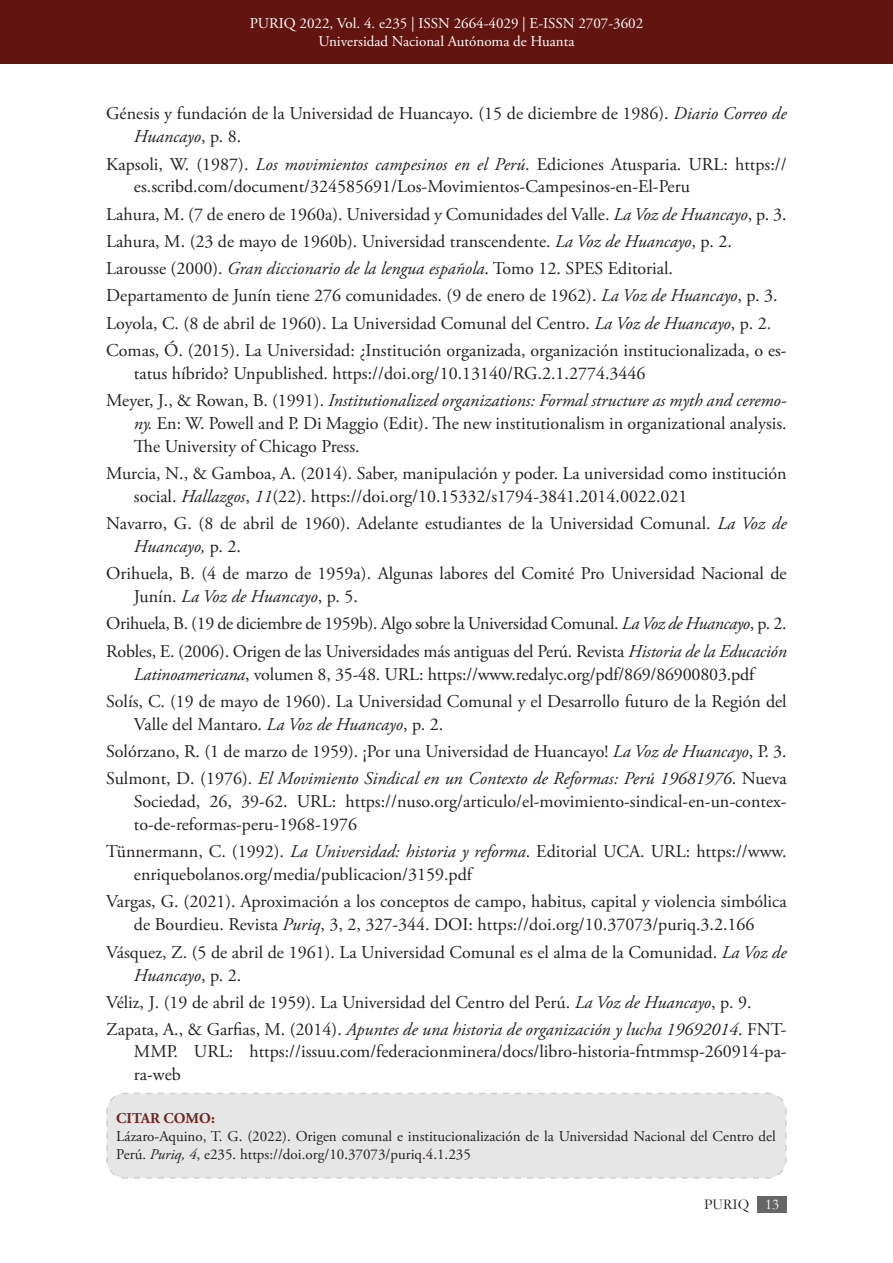
<style>
.page{position:relative;width:893px;height:1263px;background:#fff}
.page>*{position:absolute;margin:0;border:0;box-sizing:border-box;transform-origin:0 0}
.Referencia_es{font:18px/23px "Adobe Garamond Pro";color:#231f20}
.Referencia_es-2{font:18px "Adobe Garamond Pro";letter-spacing:-.02em;color:#231f20}
.t1{font:15px/18px "Adobe Garamond Pro";color:#231f20}
.t2{font:15px/18px "Adobe Garamond Pro";color:#fff;text-align:center}
.Body_Text{font:700 15px "Adobe Garamond Pro";color:#6d2721}
.t3{font:15px "Garamond";color:#231f20}
.s1{font-style:italic}
.s2{color:#fff}
</style>
<div class="page">
<div style="left:0;top:0;width:893px;height:64px;background:#621410"></div>
<div style="left:758px;top:1196px;width:29px;height:16px;background:#666"></div>
<div style="left:106px;top:1092px;width:681px;height:87px;background:#e7e6e6"></div>
<p class="t2" style="left:250px;top:15px;width:395px">PURIQ 2022, Vol. 4. e235 | ISSN 2664-4029 | E-ISSN 2707-3602<br>Universidad Nacional Autónoma de Huanta</p>
<p class="Referencia_es" style="left:134px;top:103px;width:654px;text-indent:-28px">Génesis y fundación de la Universidad de Huancayo. (15 de diciembre de 1986). <span class="s1">Diario Correo de<br>Huancayo</span>, p. 8.</p>
<p class="Referencia_es" style="left:134px;top:153px;width:654px;text-indent:-28px">Kapsoli, W. (1987). <span class="s1">Los movimientos campesinos en el Perú</span>. Ediciones Atusparia. URL: https:// es.scribd.com/document/324585691/Los-Movimientos-Campesinos-en-El-Peru</p>
<p class="Referencia_es" style="left:106px;top:203px;width:682px">Lahura, M. (7 de enero de 1960a). Universidad y Comunidades del Valle. <span class="s1">La Voz de Huancayo</span>, p. 3.</p>
<p class="Referencia_es" style="left:106px;top:230px;width:627px">Lahura, M. (23 de mayo de 1960b). Universidad transcendente. <span class="s1">La Voz de Huancayo</span>, p. 2.</p>
<p class="Referencia_es" style="left:106px;top:258px;width:568px">Larousse (2000). <span class="s1">Gran diccionario de la lengua española</span>. Tomo 12. SPES Editorial.</p>
<p class="Referencia_es" style="left:106px;top:285px;width:673px">Departamento de Junín tiene 276 comunidades. (9 de enero de 1962). <span class="s1">La Voz de Huancayo</span>, p. 3.</p>
<p class="Referencia_es" style="left:106px;top:312px;width:666px">Loyola, C. (8 de abril de 1960). La Universidad Comunal del Centro. <span class="s1">La Voz de Huancayo</span>, p. 2.</p>
<p class="Referencia_es" style="left:134px;top:339px;width:654px;text-indent:-28px">Comas, Ó. (2015). La Universidad: ¿Institución organizada, organización institucionalizada, o es&shy;tatus híbrido? Unpublished. https://doi.org/10.13140/RG.2.1.2774.3446</p>
<p class="Referencia_es" style="left:134px;top:389px;width:654px;text-align:justify;text-indent:-28px">Meyer, J., &amp; Rowan, B. (1991). <span class="s1">Institutionalized organizations: Formal structure as myth and ceremo&shy;ny.</span> En: W. Powell and P. Di Maggio (Edit). The new institutionalism in organizational analysis.<br>The University of Chicago Press.</p>
<p class="Referencia_es" style="left:134px;top:462px;width:654px;text-indent:-28px">Murcia, N., &amp; Gamboa, A. (2014). Saber, manipulación y poder. La universidad como institución social. <span class="s1">Hallazgos</span>, <span class="s1">11</span>(22). https://doi.org/10.15332/s1794-3841.2014.0022.021</p>
<p class="Referencia_es" style="left:134px;top:513px;width:654px;text-indent:-28px">Navarro, G. (8 de abril de 1960). Adelante estudiantes de la Universidad Comunal. <span class="s1">La Voz de<br>Huancayo,</span> p. 2.</p>
<p class="Referencia_es" style="left:134px;top:563px;width:654px;text-indent:-28px">Orihuela, B. (4 de marzo de 1959a). Algunas labores del Comité Pro Universidad Nacional de<br>Junín. <span class="s1">La Voz de Huancayo</span>, p. 5.</p>
<p class="Referencia_es-2" style="left:106px;top:613px;width:682px">Orihuela, B. (19 de diciembre de 1959b). Algo sobre la Universidad Comunal. <span class="s1">La Voz de Huancayo</span>, p. 2.</p>
<p class="Referencia_es" style="left:106px;top:640px;width:682px;text-align:center">Robles, E. (2006). Origen de las Universidades más antiguas del Perú. Revista <span class="s1">Historia de la Educación<br>Latinoamericana</span>, volumen 8, 35-48. URL: https://www.redalyc.org/pdf/869/86900803.pdf</p>
<p class="Referencia_es" style="left:134px;top:690px;width:654px;text-indent:-28px">Solís, C. (19 de mayo de 1960). La Universidad Comunal y el Desarrollo futuro de la Región del<br>Valle del Mantaro. <span class="s1">La Voz de Huancayo</span>, p. 2.</p>
<p class="Referencia_es" style="left:106px;top:740px;width:682px">Solórzano, R. (1 de marzo de 1959). ¡Por una Universidad de Huancayo! <span class="s1">La Voz de Huancayo</span>, P. 3.</p>
<p class="Referencia_es" style="left:134px;top:768px;width:654px;text-align:justify;text-indent:-28px">Sulmont, D. (1976). <span class="s1">El Movimiento Sindical en un Contexto de Reformas: Perú 19681976</span>. Nueva Sociedad, 26, 39-62. URL: https://nuso.org/articulo/el-movimiento-sindical-en-un-contex&shy;to-de-reformas-peru-1968-1976</p>
<p class="Referencia_es" style="left:134px;top:841px;width:654px;text-indent:-28px">Tünnermann, C. (1992). <span class="s1">La Universidad: historia y reforma</span>. Editorial UCA. URL: https://www. enriquebolanos.org/media/publicacion/3159.pdf</p>
<p class="Referencia_es" style="left:106px;top:891px;width:682px;text-align:center">Vargas, G. (2021). Aproximación a los conceptos de campo, habitus, capital y violencia simbólica de Bourdieu. Revista <span class="s1">Puriq</span>, 3, 2, 327-344. DOI: https://doi.org/10.37073/puriq.3.2.166</p>
<p class="Referencia_es" style="left:134px;top:941px;width:654px;text-indent:-28px">Vásquez, Z. (5 de abril de 1961). La Universidad Comunal es el alma de la Comunidad. <span class="s1">La Voz de<br>Huancayo</span>, p. 2.</p>
<p class="Referencia_es" style="left:106px;top:991px;width:647px">Véliz, J. (19 de abril de 1959). La Universidad del Centro del Perú. <span class="s1">La Voz de Huancayo</span>, p. 9.</p>
<p class="Referencia_es" style="left:134px;top:1018px;width:654px;line-height:22.5px;text-align:justify;text-indent:-28px">Zapata, A., &amp; Garfias, M. (2014). <span class="s1">Apuntes de una historia de organización y lucha 19692014</span>. FNT-MMP. URL: https://issuu.com/federacionminera/docs/libro-historia-fntmmsp-260914-pa&shy;ra-web</p>
<p class="Body_Text" style="left:116px;top:1109px;width:100px">CITAR COMO:</p>
<p class="t1" style="left:116px;top:1128px;width:661px">Lázaro-Aquino, T. G. (2022). Origen comunal e institucionalización de la Universidad Nacional del Centro del<br>Perú. <span class="s1">Puriq, 4</span>, e235. https://doi.org/10.37073/puriq.4.1.235</p>
<p class="t3" style="left:704px;top:1194px;width:76px">PURIQ <span class="s2">13</span></p>
</div>
